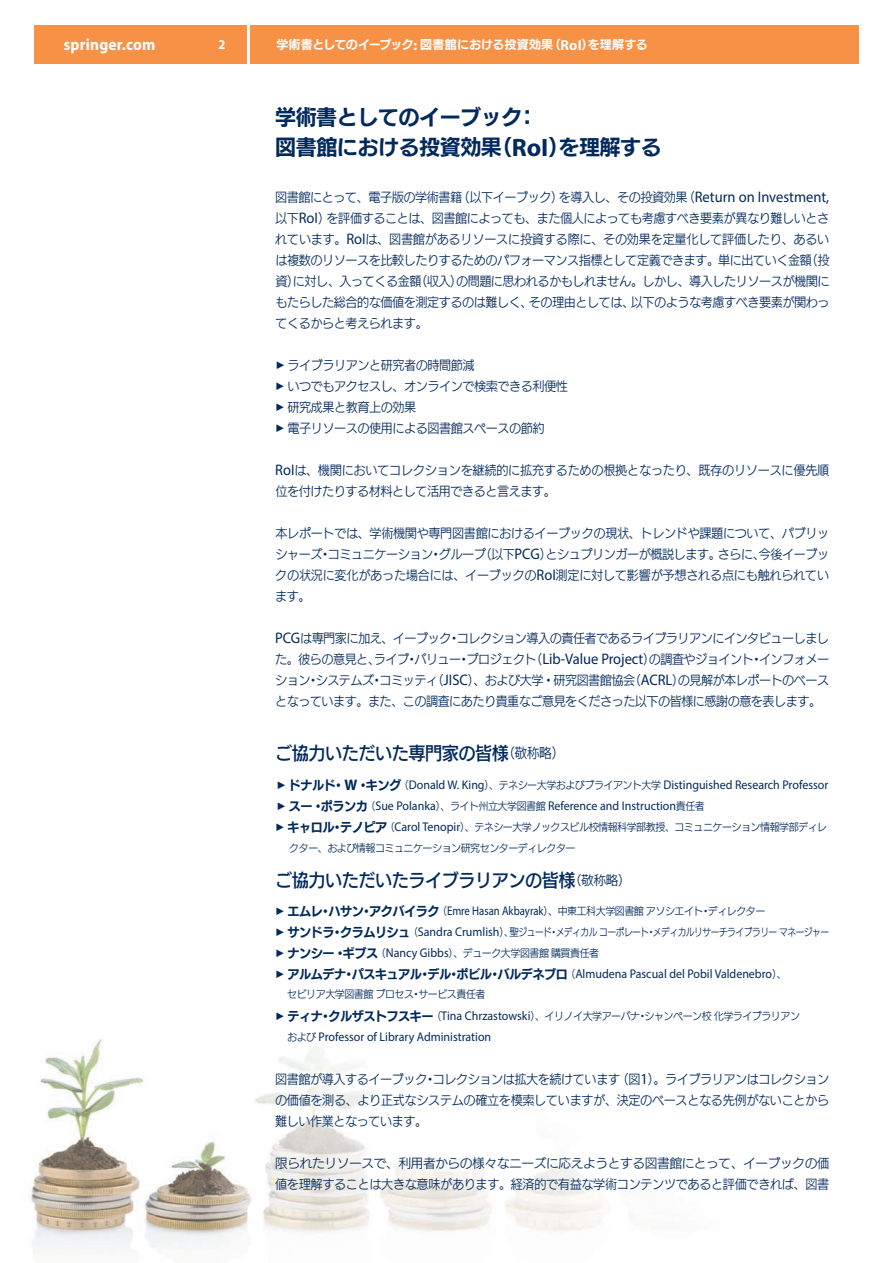
<style>
.page{position:relative;width:893px;height:1263px;background:#fff}
.page>*{position:absolute;margin:0;border:0;box-sizing:border-box;transform-origin:0 0}
.t1{font:21px/30px "New Rodin Pro N B";letter-spacing:-.02em;color:#00295c}
.t2{font:18px "New Rodin Pro N DB";letter-spacing:-.025em;color:#00295c;scale:.95 1}
.t3{font:700 semi-condensed 16.5px "Myriad Pro";letter-spacing:.01em;color:#fff}
.t4{font:700 semi-condensed 13.5px "Myriad Pro";color:#fff}
.t5{font:12.75px/21px "New Rodin Pro N M";letter-spacing:-.035em;color:#00295c;text-align:justify;scale:.95 1}
.t6{font:12.75px/21px "New Rodin Pro N M";letter-spacing:-.035em;color:#00295c}
.t7{font:12.6px/21px "Myriad Pro";color:#00295c;scale:.95 1}
.t8{font:12px "New Rodin Pro N B";color:#fff}
.t9{font:10.5px/21px "New Rodin Pro N M";letter-spacing:-.045em;color:#00295c;scale:.95 1}
.s1{font-family:"Myriad Pro";font-weight:700;font-size:14.4px}
.s2{font-family:"Myriad Pro";font-weight:700;font-size:25.2px}
.s3{font-family:"Myriad Pro";font-size:15.3px}
.s4{font-family:"S Buttons"}
.s5{font-family:"New Rodin Pro N M";font-size:13.5px}
.s6{font-family:"S Buttons";font-size:12.75px}
.s7{font-family:"New Rodin Pro N B";font-size:12.75px}
.s8{font-weight:700;font-size:15.3px}
.s9{font-family:"New Rodin Pro N M";font-size:10.5px}
.s10{font-family:"Myriad Pro";font-size:12.6px}
.s11{font-family:"New Rodin Pro N M";font-size:12.75px}
</style>
<div class="page">
<div style="left:34px;top:26px;width:213px;height:38px;background:#f69146"></div>
<div style="left:251px;top:26px;width:608px;height:38px;background:#f69146"></div>
<img style="left:31px;top:1039px;width:571px;height:214px">
<p class="t3" style="left:64px;top:35px;width:93px">springer.com</p>
<p class="t4" style="left:218px;top:37px;width:8px">2</p>
<p class="t8" style="left:276px;top:35px;width:373px">学術書としてのイーブック<span class="s1">:</span> 図書館における投資効果（<span class="s1">RoI</span>）を理解する</p>
<h1 class="t1" style="left:275px;top:100px;width:388px">学術書としてのイーブック：<br>図書館における投資効果（<span class="s2">RoI</span>）を理解する</h1>
<p class="t5" style="left:275px;top:185px;width:585px">図書館にとって、電子版の学術書籍（以下イーブック）を導入し、その投資効果（<span class="s3">Return on Investment,</span>以下<span class="s3">RoI</span>）を評価することは、図書館によっても、また個人によっても考慮すべき要素が異なり難しいとされています。<span class="s3">RoI</span>は、図書館があるリソースに投資する際に、その効果を定量化して評価したり、あるいは複数のリソースを比較したりするためのパフォーマンス指標として定義できます。単に出ていく金額（投資）に対し、入ってくる金額（収入）の問題に思われるかもしれません。しかし、導入したリソースが機関にもたらした総合的な価値を測定するのは難しく、その理由としては、以下のような考慮すべき要素が関わってくるからと考えられます。</p>
<p class="t5" style="left:275px;top:353px;width:310px;text-align:left"><span class="s4">7</span> ライブラリアンと研究者の時間節減<br><span class="s4">7</span> いつでもアクセスし、オンラインで検索できる利便性<br><span class="s4">7</span> 研究成果と教育上の効果<br><span class="s4">7</span> 電子リソースの使用による図書館スペースの節約</p>
<p class="t5" style="left:275px;top:458px;width:585px"><span class="s3">RoI</span>は、機関においてコレクションを継続的に拡充するための根拠となったり、既存のリソースに優先順位を付けたりする材料として活用できると言えます。</p>
<p class="t5" style="left:275px;top:521px;width:585px">本レポートでは、学術機関や専門図書館におけるイーブックの現状、トレンドや課題について、パブリッシャーズ・コミュニケーション・グループ（以下<span class="s3">PCG</span>）とシュプリンガーが概説します。さらに、今後イーブックの状況に変化があった場合には、イーブックの<span class="s3">RoI</span>測定に対して影響が予想される点にも触れられています。</p>
<p class="t5" style="left:275px;top:626px;width:585px"><span class="s3">PCG</span>は専門家に加え、イーブック・コレクション導入の責任者であるライブラリアンにインタビューしました。彼らの意見と、ライブ・バリュー・プロジェクト（<span class="s3">Lib-Value Project</span>）の調査やジョイント・インフォメーション・システムズ・コミッティ（<span class="s3">JISC</span>）、および大学・研究図書館協会（<span class="s3">ACRL</span>）の見解が本レポートのベースとなっています。また、この調査にあたり貴重なご意見をくださった以下の皆様に感謝の意を表します。</p>
<h2 class="t2" style="left:275px;top:738px;width:306px">ご協力いただいた専門家の皆様<span class="s5">（敬称略）</span></h2>
<p class="t7" style="left:276px;top:774px;width:582px"><span class="s6">7</span> <span class="s7">ドナルド・</span><span class="s8">W</span><span class="s7">・キング</span><span class="s9">（</span>Donald W. King<span class="s9">）、テネシー大学およびブライアント大学</span> Distinguished Research Professor<br><span class="s6">7</span> <span class="s7">スー・ポランカ</span><span class="s9">（</span>Sue Polanka<span class="s9">）、ライト州立大学図書館</span> Reference and Instruction<span class="s9">責任者</span></p>
<p class="t9" style="left:289px;top:815px;width:568px;text-indent:-14px"><span class="s6">7</span> <span class="s7">キャロル・テノピア</span>（<span class="s10">Carol Tenopir</span>）、テネシー大学ノックスビル校情報科学部教授、コミュニケーション情報学部ディレクター、および情報コミュニケーション研究センターディレクター</p>
<h2 class="t2" style="left:275px;top:864px;width:376px">ご協力いただいたライブラリアンの皆様<span class="s11">（敬称略）</span></h2>
<p class="t9" style="left:275px;top:899px;width:585px"><span class="s6">7</span> <span class="s7">エムレ・ハサン・アクバイラク</span>（<span class="s10">Emre Hasan Akbayrak</span>）、中東工科大学図書館アソシエイト・ディレクター<br><span class="s6">7</span> <span class="s7">サンドラ・クラムリシュ</span>（<span class="s10">Sandra Crumlish</span>）、聖ジュード・メディカルコーポレート・メディカルリサーチライブラリーマネージャー<br><span class="s6">7</span> <span class="s7">ナンシー・ギブス</span>（<span class="s10">Nancy Gibbs</span>）、デューク大学図書館購買責任者</p>
<p class="t7" style="left:275px;top:963px;width:540px"><span class="s6">7</span> <span class="s7">アルムデナ・パスキュアル・デル・ポビル・バルデネブロ</span><span class="s9">（</span>Almudena Pascual del Pobil Valdenebro<span class="s9">）、</span></p>
<p class="t9" style="left:275px;top:982px;width:554px;line-height:22.2px;text-indent:12px">セビリア大学図書館プロセス・サービス責任者<br><span class="s6">7</span> <span class="s7">ティナ・クルザストフスキー</span>（<span class="s10">Tina Chrzastowski</span>）、イリノイ大学アーバナ・シャンペーン校化学ライブラリアン</p>
<p class="t7" style="left:287px;top:1026px;width:216px"><span class="s9">および</span> Professor of Library Administration</p>
<p class="t5" style="left:275px;top:1067px;width:585px">図書館が導入するイーブック・コレクションは拡大を続けています（図<span class="s3">1</span>）。ライブラリアンはコレクションの価値を測る、より正式なシステムの確立を模索していますが、決定のベースとなる先例がないことから難しい作業となっています。</p>
<p class="t6" style="left:275px;top:1151px;width:556px">限られたリソースで、利用者からの様々なニーズに応えようとする図書館にとって、イーブックの価値を理解することは大きな意味があります。経済的で有益な学術コンテンツであると評価できれば、図書</p>
</div>
